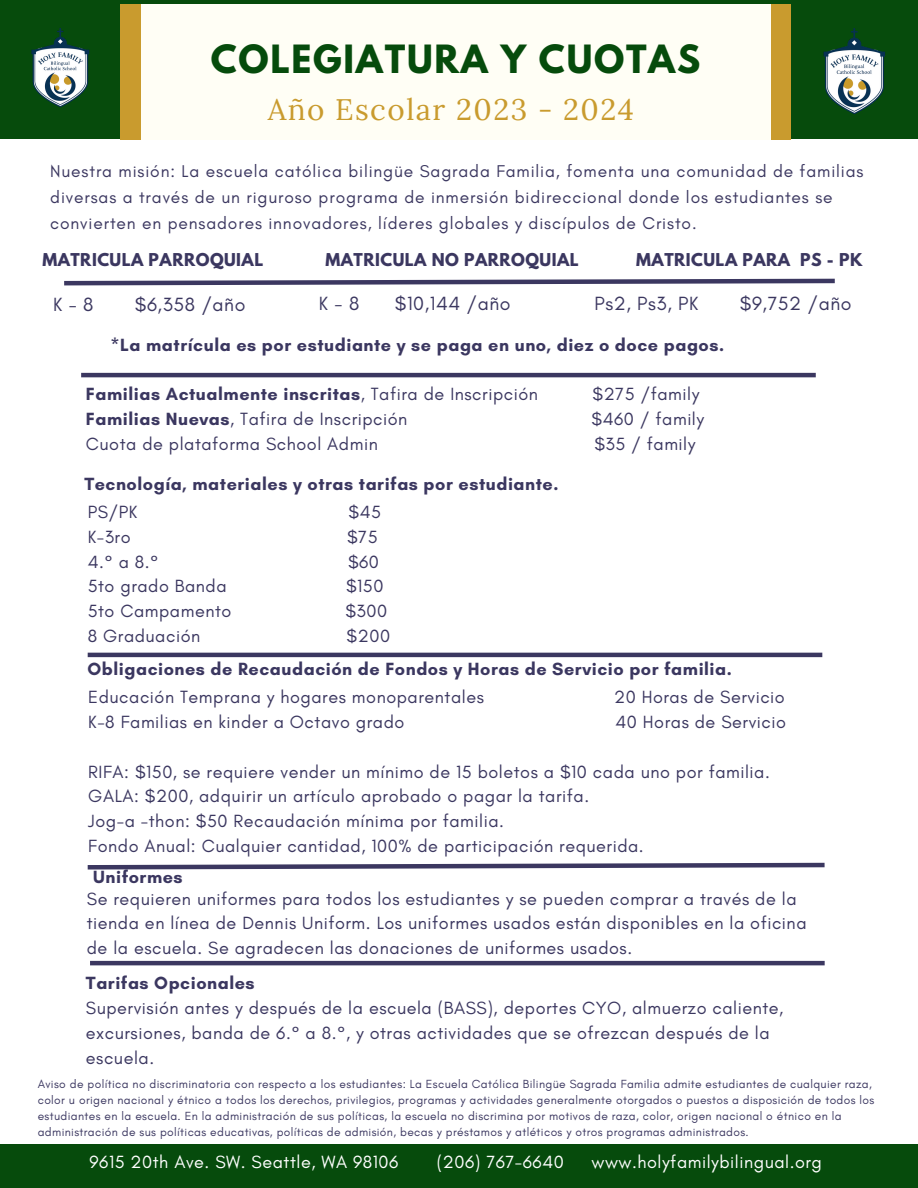
<style>
.page{position:relative;width:918px;height:1188px;background:#064b0c}
.page>*{position:absolute;margin:0;border:0;box-sizing:border-box;transform-origin:0 0}
.t1{font:700 34.5px "League Spartan";letter-spacing:.05em;color:#064b0c}
.t2{font:29.55px "Lora";letter-spacing:.05em;color:#c99b2e}
.t3{font:19.5px "Glacial Indifference";letter-spacing:.03em;color:#3b3760}
.t4{font:18px/24.8px "Glacial Indifference";letter-spacing:.03em;color:#3b3760}
.t5{font:700 18px "Glacial Indifference";letter-spacing:.03em;color:#3b3760}
.t6{font:18px "Glacial Indifference";letter-spacing:.03em;color:#fff}
.t7{font:17.4px/25.8px "Glacial Indifference";letter-spacing:.05em;color:#3b3760}
.t8{font:700 15.75px "League Spartan";letter-spacing:.03em;color:#3b3760}
.t9{font:12px/16px "Glacial Indifference";letter-spacing:.03em;color:#3b3760}
.s1{font-weight:400}
.s2{font-weight:700}
</style>
<div class="page">
<div style="left:0;top:140px;width:918px;height:1003px;background:#fff"></div>
<div style="left:128px;top:5px;width:655px;height:135px;background:#fffef5"></div>
<div style="left:120px;top:5px;width:20px;height:135px;background:#c99b2e"></div>
<div style="left:771px;top:5px;width:20px;height:135px;background:#c99b2e"></div>
<img style="left:31px;top:28px;width:59px;height:80px">
<svg style="left:64px;top:278px;width:771px;height:8px"></svg>
<hr style="left:81px;top:373px;width:735px;height:4px;background:#3b3760">
<hr style="left:88px;top:653px;width:734px;height:4px;background:#3b3760">
<svg style="left:87px;top:862px;width:738px;height:8px"></svg>
<hr style="left:90px;top:961px;width:735px;height:4px;background:#3b3760">
<img style="left:823px;top:28px;width:62px;height:86px">
<h1 class="t1" style="left:211px;top:42px;width:491px">COLEGIATURA Y CUOTAS</h1>
<h2 class="t2" style="left:268px;top:90px;width:368px">Año Escolar 2023 - 2024</h2>
<p class="t7" style="left:50px;top:158px;width:815px">Nuestra misión: La escuela católica bilingüe Sagrada Familia, fomenta una comunidad de familias diversas a través de un riguroso programa de inmersión bidireccional donde los estudiantes se convierten en pensadores innovadores, líderes globales y discípulos de Cristo.</p>
<p class="t8" style="left:42px;top:251px;width:222px">MATRICULA PARROQUIAL</p>
<p class="t8" style="left:325px;top:251px;width:255px">MATRICULA NO PARROQUIAL</p>
<p class="t8" style="left:636px;top:251px;width:228px">MATRICULA PARA PS - PK</p>
<p class="t3" style="left:53px;top:292px;width:42px">K-8</p>
<p class="t3" style="left:135px;top:292px;width:112px">$6,358 /año</p>
<p class="t3" style="left:319px;top:291px;width:42px">K-8</p>
<p class="t3" style="left:395px;top:291px;width:117px">$10,144 /año</p>
<p class="t5" style="left:110px;top:334px;width:615px">*La matrícula es por estudiante y se paga en uno, diez o doce pagos.</p>
<p class="t5" style="left:86px;top:383px;width:454px">Familias Actualmente inscritas<span class="s1">, Tafira de Inscripción</span></p>
<p class="t4" style="left:593px;top:382px;width:108px">$275 /family</p>
<p class="t4" style="left:86px;top:406px;width:323px"><span class="s2">Familias Nuevas</span>, Tafira de Inscripción</p>
<p class="t4" style="left:592px;top:406px;width:114px">$460 / family</p>
<p class="t4" style="left:86px;top:431px;width:293px">Cuota de plataforma School Admin</p>
<p class="t4" style="left:594px;top:431px;width:103px">$35 / family</p>
<p class="t3" style="left:594px;top:291px;width:105px">Ps2, Ps3, PK</p>
<p class="t3" style="left:740px;top:291px;width:113px">$9,752 /año</p>
<p class="t5" style="left:84px;top:473px;width:476px">Tecnología, materiales y otras tarifas por estudiante.</p>
<p class="t4" style="left:88px;top:500px;width:51px">PS/PK</p>
<p class="t4" style="left:349px;top:500px;width:34px">$45</p>
<p class="t4" style="left:88px;top:524px;width:44px">K-3ro</p>
<p class="t4" style="left:347px;top:524px;width:32px">$75</p>
<p class="t4" style="left:88px;top:549px;width:72px">4.° a 8.°</p>
<p class="t4" style="left:348px;top:549px;width:32px">$60</p>
<p class="t4" style="left:88px;top:574px;width:141px">5to grado Banda</p>
<p class="t4" style="left:346px;top:574px;width:39px">$150</p>
<p class="t4" style="left:88px;top:599px;width:145px">5to Campamento</p>
<p class="t4" style="left:345px;top:599px;width:43px">$300</p>
<p class="t4" style="left:88px;top:623px;width:114px">8 Graduación</p>
<p class="t4" style="left:347px;top:623px;width:45px">$200</p>
<p class="t5" style="left:87px;top:658px;width:646px">Obligaciones de Recaudación de Fondos y Horas de Servicio por familia.</p>
<p class="t4" style="left:88px;top:685px;width:397px">Educación Temprana y hogares monoparentales</p>
<p class="t4" style="left:614px;top:685px;width:172px">20 Horas de Servicio</p>
<p class="t4" style="left:88px;top:709px;width:318px">K-8 Familias en kinder a Octavo grado</p>
<p class="t4" style="left:616px;top:709px;width:172px">40 Horas de Servicio</p>
<p class="t4" style="left:88px;top:759px;width:683px">RIFA: $150, se requiere vender un mínimo de 15 boletos a $10 cada uno por familia.<br>GALA: $200, adquirir un artículo aprobado o pagar la tarifa.<br>Jog-a -thon: $50 Recaudación mínima por familia.<br>Fondo Anual: Cualquier cantidad, 100% de participación requerida.</p>
<p class="t5" style="left:93px;top:866px;width:91px">Uniformes</p>
<p class="t4" style="left:87px;top:886px;width:721px">Se requieren uniformes para todos los estudiantes y se pueden comprar a través de la tienda en línea de Dennis Uniform. Los uniformes usados están disponibles en la oficina de la escuela. Se agradecen las donaciones de uniformes usados.</p>
<p class="t5" style="left:86px;top:972px;width:170px">Tarifas Opcionales</p>
<p class="t4" style="left:86px;top:996px;width:699px">Supervisión antes y después de la escuela (BASS), deportes CYO, almuerzo caliente, excursiones, banda de 6.° a 8.°, y otras actividades que se ofrezcan después de la escuela.</p>
<p class="t9" style="left:38px;top:1076px;width:838px">Aviso de política no discriminatoria con respecto a los estudiantes: La Escuela Católica Bilingüe Sagrada Familia admite estudiantes de cualquier raza, color u origen nacional y étnico a todos los derechos, privilegios, programas y actividades generalmente otorgados o puestos a disposición de todos los estudiantes en la escuela. En la administración de sus políticas, la escuela no discrimina por motivos de raza, color, origen nacional o étnico en la administración de sus políticas educativas, políticas de admisión, becas y préstamos y atléticos y otros programas administrados.</p>
<p class="t6" style="left:90px;top:1151px;width:310px">9615 20th Ave. SW. Seattle, WA 98106</p>
<p class="t6" style="left:437px;top:1151px;width:129px">(206) 767-6640</p>
<p class="t6" style="left:591px;top:1151px;width:232px">www.holyfamilybilingual.org</p>
</div>
